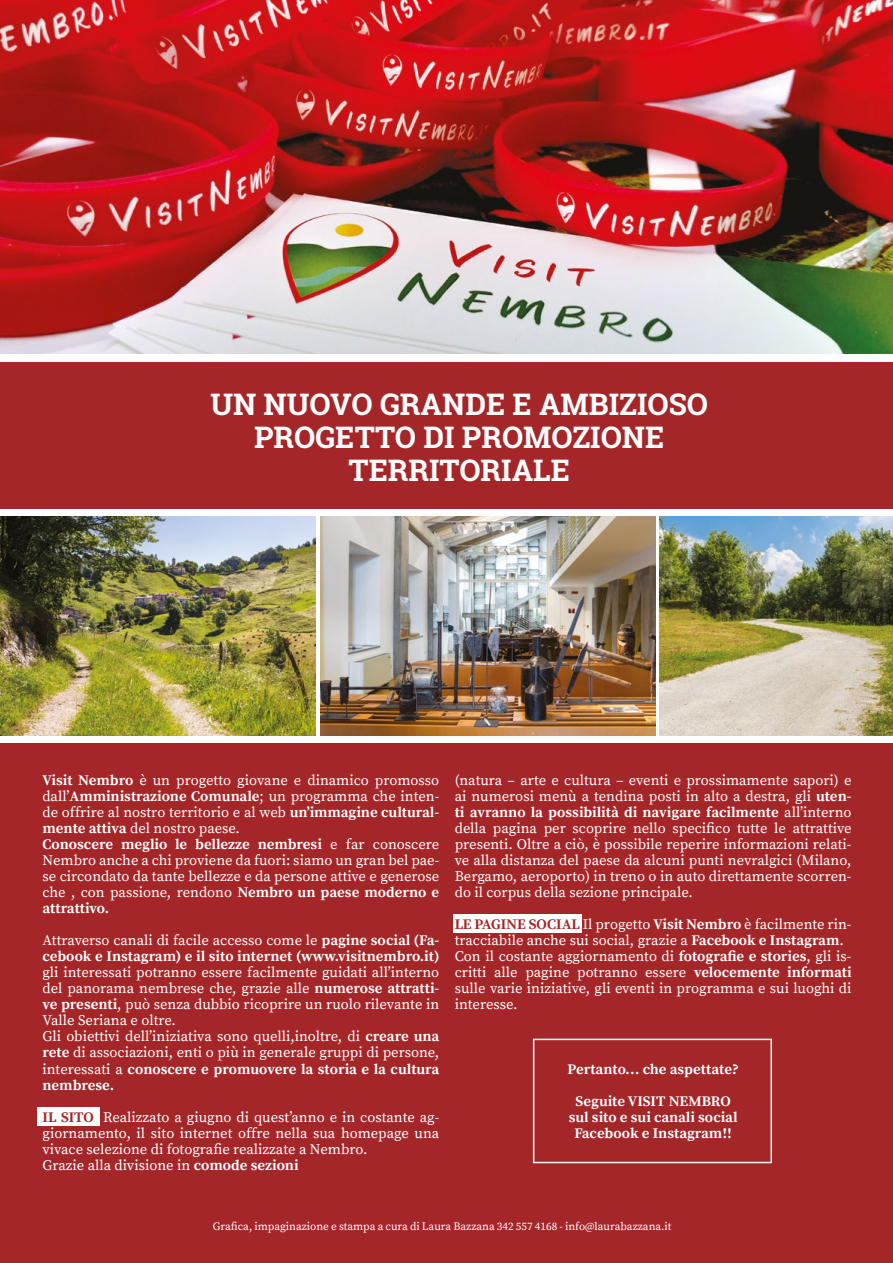
<style>
.page{position:relative;width:893px;height:1263px;background:#fff}
.page>*{position:absolute;margin:0;border:0;box-sizing:border-box;transform-origin:0 0}
.t1{font:700 30px/33px "Roboto Slab";color:#fff;text-align:center}
.t2{font:14.55px/16px "Source Serif Pro";color:#fff}
.t3{font:700 14.55px/16px "Source Serif Pro";color:#fff}
.t4{font:11.25px "Source Serif Pro";color:#fff}
.s1{font-weight:700}
.s2{font-weight:400}
.s3{font-weight:700;color:#a42628}
</style>
<div class="page">
<div style="left:0;top:362px;width:893px;height:901px;background:#a42628"></div>
<div style="left:37px;top:1107px;width:62px;height:18px;background:#fff"></div>
<div style="left:453px;top:915px;width:128px;height:18px;background:#fff"></div>
<svg style="left:0;top:509px;width:893px;height:234px;fill:#fff"></svg>
<img style="left:0;top:0;width:893px;height:354px">
<img style="left:660px;top:517px;width:233px;height:218px">
<img style="left:0;top:517px;width:315px;height:218px">
<img style="left:320px;top:517px;width:336px;height:218px">
<div style="left:533px;top:1039px;width:239px;height:124px;border:2px solid #fff"></div>
<h1 class="t1" style="left:210px;top:387px;width:499px">UN NUOVO GRANDE E AMBIZIOSO<br>PROGETTO DI PROMOZIONE<br>TERRITORIALE</h1>
<p class="t2" style="left:43px;top:772px;width:398px"><span class="s1">Visit Nembro</span> è un progetto giovane e dinamico promosso dall’<span class="s1">Amministrazione Comunale</span>; un programma che inten&shy;de offrire al nostro territorio e al web <span class="s1">un’immagine cultural&shy;mente attiva</span> del nostro paese.<br><span class="s1">Conoscere meglio le bellezze nembresi</span> e far conoscere Nembro anche a chi proviene da fuori: siamo un gran bel pae&shy;se circondato da tante bellezze e da persone attive e generose che , con passione, rendono <span class="s1">Nembro un paese moderno e attrattivo.</span></p>
<p class="t3" style="left:43px;top:933px;width:398px"><span class="s2">Attraverso canali di facile accesso come le</span> pagine social (Fa&shy;cebook e Instagram) e il sito internet (www.visitnembro.it)</p>
<p class="t2" style="left:43px;top:965px;width:398px">gli interessati potranno essere facilmente guidati all’interno del panorama nembrese che, grazie alle <span class="s1">numerose attratti&shy;ve presenti</span>, può senza dubbio ricoprire un ruolo rilevante in Valle Seriana e oltre.<br>Gli obiettivi dell’iniziativa sono quelli,inoltre, di <span class="s1">creare una rete</span> di associazioni, enti o più in generale gruppi di persone, interessati a <span class="s1">conoscere e promuovere la storia e la cultura nembrese.</span></p>
<p class="t2" style="left:43px;top:1109px;width:398px"><span class="s3">IL SITO</span><span class="s1">:</span> Realizzato a giugno di quest’anno e in costante ag&shy;giornamento, il sito internet offre nella sua homepage una vivace selezione di fotografie realizzate a Nembro.<br>Grazie alla divisione in <span class="s1">comode sezioni</span></p>
<p class="t2" style="left:455px;top:772px;width:398px;text-align:justify">(natura – arte e cultura – eventi e prossimamente sapori) e ai numerosi menù a tendina posti in alto a destra, gli <span class="s1">uten&shy;ti avranno la possibilità di navigare facilmente</span> all’interno della pagina per scoprire nello specifico tutte le attrattive presenti. Oltre a ciò, è possibile reperire informazioni relati&shy;ve alla distanza del paese da alcuni punti nevralgici (Milano, Bergamo, aeroporto) in treno o in auto direttamente scorren&shy;do il corpus della sezione principale.</p>
<p class="t2" style="left:455px;top:917px;width:398px"><span class="s3">LE PAGINE SOCIAL</span> Il progetto <span class="s1">Visit Nembro</span> è facilmente rin&shy;tracciabile anche sui social, grazie a <span class="s1">Facebook e Instagram</span>.<br>Con il costante aggiornamento di <span class="s1">fotografie e stories</span>, gli is&shy;critti alle pagine potranno essere <span class="s1">velocemente informati </span>sulle varie iniziative, gli eventi in programma e sui luoghi di interesse.</p>
<p class="t3" style="left:567px;top:1061px;width:173px">Pertanto… che aspettate?</p>
<p class="t3" style="left:569px;top:1093px;width:170px;text-align:center">Seguite VISIT NEMBRO sul sito e sui canali social<br>Facebook e Instagram!!</p>
<p class="t4" style="left:213px;top:1220px;width:460px">Grafica, impaginazione e stampa a cura di Laura Bazzana 342 557 4168 - info@laurabazzana.it</p>
</div>
